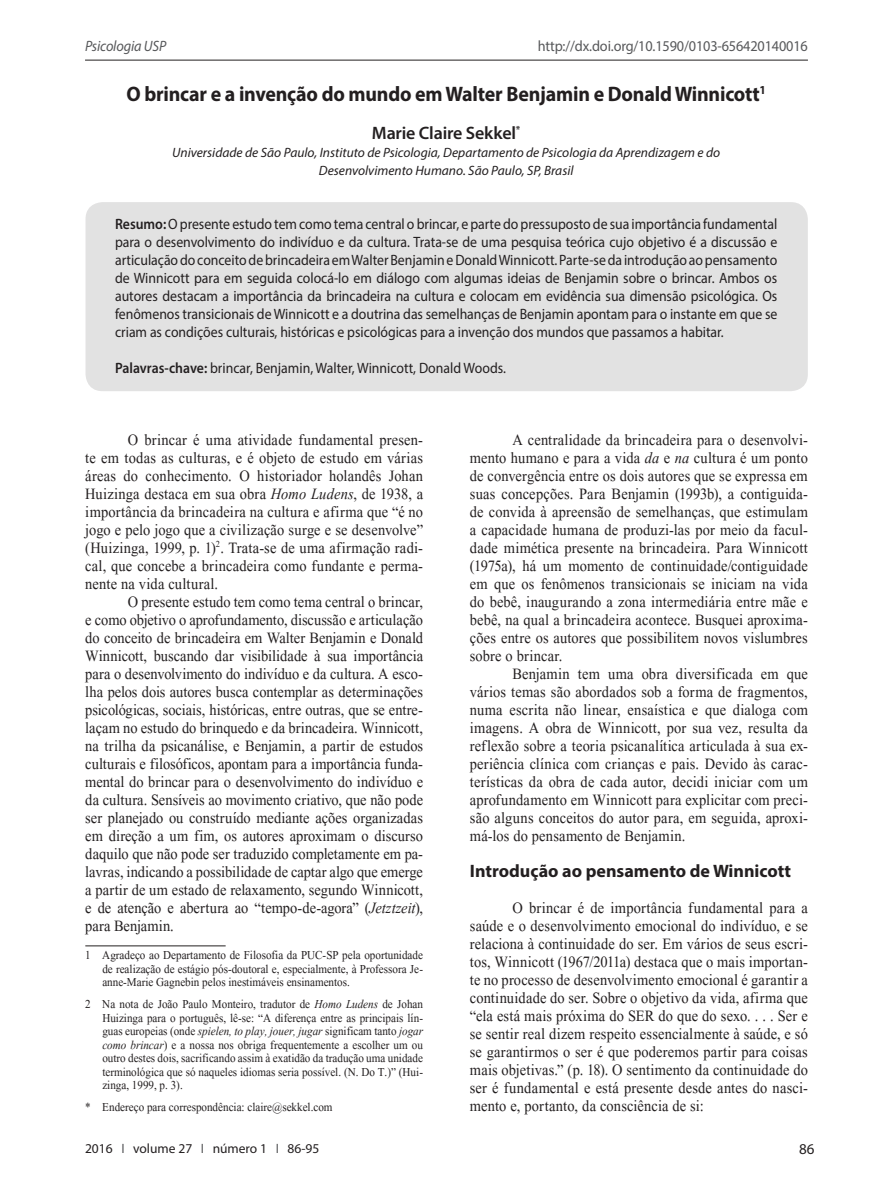
<style>
.page{position:relative;width:893px;height:1191px;background:#fff}
.page>*{position:absolute;margin:0;border:0;box-sizing:border-box;transform-origin:0 0}
.titulo{font:700 21px "Myriad Pro";letter-spacing:-.01em;color:#231f20;scale:.95 1}
.texto{font:19.5px/18px "Aparajita";letter-spacing:.01em;color:#231f20;text-align:justify;scale:.92 1}
.sub1{font:700 18px "Myriad Pro";color:#231f20}
.autores{font:600 18px "Myriad Pro";letter-spacing:-.01em;color:#231f20}
.resumo{font:15px/18px "Myriad Pro";color:#231f20;text-align:justify;scale:.92 1}
.RODAPE{font:15px/13.5px "Aparajita";color:#231f20;text-align:justify;scale:.92 1}
.t1{font:15px "Myriad Pro";letter-spacing:-.01em;color:#57585a;scale:.95 1}
.t2{font:italic 15px "Myriad Pro";letter-spacing:-.01em;color:#57585a;scale:.95 1}
.resumo-2{font:15px "Myriad Pro";color:#231f20}
.instituicao{font:italic 13.5px/18px "Myriad Pro";color:#231f20;text-align:center}
.t3{font:13.5px "Myriad Pro";color:#231f20}
.s1{font-weight:600}
.s2{font-style:italic}
.s3{color:#57585a}
</style>
<div class="page">
<hr style="left:85px;top:60px;width:723px;height:1px;background:#231f20">
<div style="left:86px;top:202px;width:722px;height:189px;background:#e2e2e2;border-radius:17px"></div>
<hr style="left:85px;top:945px;width:141px;height:1px;background:#231f20">
<p class="t2" style="left:85px;top:36px;width:87px">Psicologia USP</p>
<p class="t1" style="left:538px;top:37px;width:286px">http://dx.doi.org/10.1590/0103-656420140016</p>
<p class="titulo" style="left:126px;top:80px;width:675px">O brincar e a invenção do mundo em Walter Benjamin e Donald Winnicott<sup>1</sup></p>
<p class="autores" style="left:372px;top:122px;width:150px">Marie Claire Sekkel<sup>*</sup></p>
<p class="instituicao" style="left:172px;top:143px;width:550px">Universidade de São Paulo, Instituto de Psicologia, Departamento de Psicologia da Aprendizagem e do<br>Desenvolvimento Humano. São Paulo, SP, Brasil</p>
<p class="resumo" style="left:115px;top:215px;width:721px"><span class="s1">Resumo:</span>O presente estudo tem como tema central o brincar, e parte do pressuposto de sua importância fundamental para o desenvolvimento do indivíduo e da cultura. Trata-se de uma pesquisa teórica cujo objetivo é a discussão e articulação do conceito de brincadeira em Walter Benjamin e Donald Winnicott. Parte-se da introdução ao pensamento de Winnicott para em seguida colocá-lo em diálogo com algumas ideias de Benjamin sobre o brincar. Ambos os autores destacam a importância da brincadeira na cultura e colocam em evidência sua dimensão psicológica. Os fenômenos transicionais de Winnicott e a doutrina das semelhanças de Benjamin apontam para o instante em que se criam as condições culturais, históricas e psicológicas para a invenção dos mundos que passamos a habitar.</p>
<p class="resumo" style="left:115px;top:359px;width:426px"><span class="s1">Palavras-chave:</span> brincar, Benjamin, Walter, Winnicott, Donald Woods.</p>
<p class="texto" style="left:85px;top:432px;width:369px;text-indent:43px">O brincar é uma atividade fundamental presen&shy;te em todas as culturas, e é objeto de estudo em várias áreas do conhecimento. O historiador holandês Johan Huizinga destaca em sua obra <span class="s2">Homo Ludens</span>, de 1938, a importância da brincadeira na cultura e afirma que “é no jogo e pelo jogo que a civilização surge e se desenvolve” (Huizinga, 1999, p. 1)<sup>2</sup>. Trata-se de uma afirmação radi&shy;cal, que concebe a brincadeira como fundante e perma&shy;nente na vida cultural.</p>
<p class="texto" style="left:85px;top:594px;width:369px;text-indent:43px">O presente estudo tem como tema central o brincar, e como objetivo o aprofundamento, discussão e articulação do conceito de brincadeira em Walter Benjamin e Donald Winnicott, buscando dar visibilidade à sua importância para o desenvolvimento do indivíduo e da cultura. A esco&shy;lha pelos dois autores busca contemplar as determinações psicológicas, sociais, históricas, entre outras, que se entre&shy;laçam no estudo do brinquedo e da brincadeira. Winnicott, na trilha da psicanálise, e Benjamin, a partir de estudos culturais e filosóficos, apontam para a importância funda&shy;mental do brincar para o desenvolvimento do indivíduo e da cultura. Sensíveis ao movimento criativo, que não pode ser planejado ou construído mediante ações organizadas em direção a um fim, os autores aproximam o discurso daquilo que não pode ser traduzido completamente em pa&shy;lavras, indicando a possibilidade de captar algo que emerge a partir de um estado de relaxamento, segundo Winnicott, e de atenção e abertura ao “tempo-de-agora” (<span class="s2">Jetztzeit</span>), para Benjamin.</p>
<p class="RODAPE" style="left:102px;top:949px;width:350px;text-indent:-17px">1 Agradeço ao Departamento de Filosofia da PUC-SP pela oportunidade de realização de estágio pós-doutoral e, especialmente, à Professora Je&shy;anne-Marie Gagnebin pelos inestimáveis ensinamentos.</p>
<p class="RODAPE" style="left:102px;top:998px;width:350px;text-indent:-17px">2 Na nota de João Paulo Monteiro, tradutor de <span class="s2">Homo Ludens</span> de Johan Huizinga para o português, lê-se: “A diferença entre as principais lín&shy;guas europeias (onde <span class="s2">spielen, to play, jouer, jugar</span> significam tanto <span class="s2">jogar como brincar</span>) e a nossa nos obriga frequentemente a escolher um ou outro destes dois, sacrificando assim à exatidão da tradução uma unidade terminológica que só naqueles idiomas seria possível. (N. Do T.)” (Hui&shy;zinga, 1999, p. 3).</p>
<p class="RODAPE" style="left:85px;top:1101px;width:270px">* Endereço para correspondência: claire@sekkel.com</p>
<p class="texto" style="left:470px;top:432px;width:369px;text-indent:43px">A centralidade da brincadeira para o desenvolvi&shy;mento humano e para a vida <span class="s2">da</span> e <span class="s2">na</span> cultura é um ponto de convergência entre os dois autores que se expressa em suas concepções. Para Benjamin (1993b), a contiguida&shy;de convida à apreensão de semelhanças, que estimulam a capacidade humana de produzi-las por meio da facul&shy;dade mimética presente na brincadeira. Para Winnicott (1975a), há um momento de continuidade/contiguidade em que os fenômenos transicionais se iniciam na vida do bebê, inaugurando a zona intermediária entre mãe e bebê, na qual a brincadeira acontece. Busquei aproxima&shy;ções entre os autores que possibilitem novos vislumbres sobre o brincar.</p>
<p class="texto" style="left:470px;top:666px;width:369px;text-indent:43px">Benjamin tem uma obra diversificada em que vários temas são abordados sob a forma de fragmentos, numa escrita não linear, ensaística e que dialoga com imagens. A obra de Winnicott, por sua vez, resulta da reflexão sobre a teoria psicanalítica articulada à sua ex&shy;periência clínica com crianças e pais. Devido às carac&shy;terísticas da obra de cada autor, decidi iniciar com um aprofundamento em Winnicott para explicitar com preci&shy;são alguns conceitos do autor para, em seguida, aproxi&shy;má-los do pensamento de Benjamin.</p>
<p class="sub1" style="left:470px;top:859px;width:323px">Introdução ao pensamento de Winnicott</p>
<p class="texto" style="left:470px;top:900px;width:369px;text-indent:43px">O brincar é de importância fundamental para a saúde e o desenvolvimento emocional do indivíduo, e se relaciona à continuidade do ser. Em vários de seus escri&shy;tos, Winnicott (1967/2011a) destaca que o mais importan&shy;te no processo de desenvolvimento emocional é garantir a continuidade do ser. Sobre o objetivo da vida, afirma que “ela está mais próxima do SER do que do sexo. . . . Ser e se sentir real dizem respeito essencialmente à saúde, e só se garantirmos o ser é que poderemos partir para coisas mais objetivas.” (p. 18). O sentimento da continuidade do ser é fundamental e está presente desde antes do nasci&shy;mento e, portanto, da consciência de si:</p>
<p class="t3" style="left:85px;top:1140px;width:236px">2016 <span class="s3">I</span> volume 27 <span class="s3">I</span> número 1 <span class="s3">I</span> 86-95</p>
<p class="resumo-2" style="left:799px;top:1139px;width:17px">86</p>
</div>
